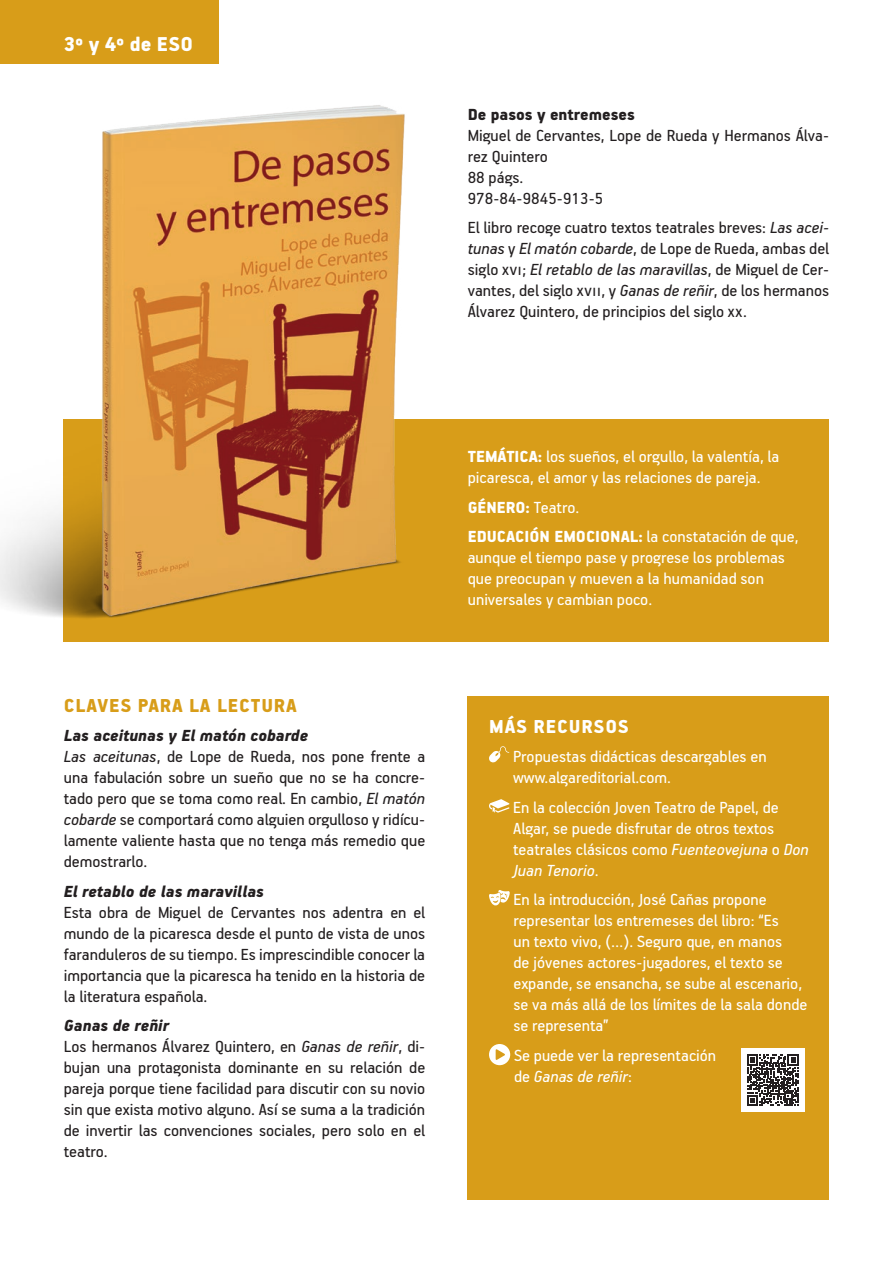
<style>
.page{position:relative;width:893px;height:1263px;background:#fff}
.page>*{position:absolute;margin:0;border:0;box-sizing:border-box;transform-origin:0 0}
.t1{font:900 22.5px "PF Handbook Pro";letter-spacing:.01em;color:#fff}
.t2{font:900 21px "PF Handbook Pro";letter-spacing:.04em;color:#d89d19}
.t3{font:900 21px "PF Handbook Pro";letter-spacing:.04em;color:#fff}
.t4{font:18px/21px "PF Handbook Pro";color:#231f20}
.t5{font:18px/21px "PF Handbook Pro";color:#fff}
.t6{font:italic 900 18px "PF Handbook Pro";color:#231f20}
.t7{font:900 18px "PF Handbook Pro";color:#231f20}
.s1{font-style:italic}
.s2{font-weight:900;font-style:italic}
.s3{font-weight:900}
</style>
<div class="page">
<div style="left:64px;top:419px;width:765px;height:223px;background:#d89d19"></div>
<div style="left:468px;top:696px;width:361px;height:503px;background:#d89d19"></div>
<div style="left:0;top:0;width:219px;height:64px;background:#d89d19"></div>
<img style="left:0;top:105px;width:405px;height:535px">
<svg style="left:489px;top:746px;width:20px;height:17px"></svg>
<svg style="left:489px;top:799px;width:20px;height:14px"></svg>
<svg style="left:489px;top:890px;width:21px;height:15px"></svg>
<svg style="left:489px;top:1044px;width:21px;height:21px"></svg>
<div style="left:741px;top:1048px;width:64px;height:64px;background:#fff"></div>
<svg style="left:747px;top:1054px;width:51px;height:52px"></svg>
<p class="t1" style="left:64px;top:30px;width:131px">3º y 4º de ESO</p>
<p class="t7" style="left:468px;top:103px;width:169px">De pasos y entremeses</p>
<p class="t4" style="left:468px;top:124px;width:363px">Miguel de Cervantes, Lope de Rueda y Hermanos Álva&shy;rez Quintero<br>88 págs.<br>978-84-9845-913-5</p>
<p class="t4" style="left:468px;top:217px;width:363px;text-align:justify">El libro recoge cuatro textos teatrales breves: <span class="s1">Las acei&shy;tunas</span> y <span class="s1">El matón cobarde</span>, de Lope de Rueda, ambas del siglo xvi; <span class="s1">El retablo de las maravillas</span>, de Miguel de Cer&shy;vantes, del siglo xvii, y <span class="s1">Ganas de reñir</span>, de los hermanos Álvarez Quintero, de principios del siglo xx.</p>
<p class="t2" style="left:64px;top:692px;width:234px">CLAVES PARA LA LECTURA</p>
<p class="t4" style="left:64px;top:724px;width:363px"><span class="s2">Las aceitunas y El matón cobarde<br></span><span class="s1">Las aceitunas</span>, de Lope de Rueda, nos pone frente a una fabulación sobre un sueño que no se ha concre&shy;tado pero que se toma como real. En cambio, <span class="s1">El matón cobarde</span> se comportará como alguien orgulloso y ridícu&shy;lamente valiente hasta que no tenga más remedio que demostrarlo.</p>
<p class="t6" style="left:64px;top:880px;width:202px">El retablo de las maravillas</p>
<p class="t4" style="left:64px;top:901px;width:363px;text-align:justify">Esta obra de Miguel de Cervantes nos adentra en el mundo de la picaresca desde el punto de vista de unos faranduleros de su tiempo. Es imprescindible conocer la importancia que la picaresca ha tenido en la historia de la literatura española.</p>
<p class="t4" style="left:64px;top:1014px;width:363px"><span class="s2">Ganas de reñir<br></span>Los hermanos Álvarez Quintero, en <span class="s1">Ganas de reñir</span>, di&shy;bujan una protagonista dominante en su relación de pareja porque tiene facilidad para discutir con su novio sin que exista motivo alguno. Así se suma a la tradición de invertir las convenciones sociales, pero solo en el teatro.</p>
<p class="t5" style="left:468px;top:445px;width:313px"><span class="s3">TEMÁTICA:</span> los sueños, el orgullo, la valentía, la picaresca, el amor y las relaciones de pareja.</p>
<p class="t5" style="left:468px;top:492px;width:332px;line-height:29.5px"><span class="s3">GÉNERO:</span> Teatro.<br><span class="s3">EDUCACIÓN EMOCIONAL:</span> la constatación de que,</p>
<p class="t5" style="left:468px;top:546px;width:319px">aunque el tiempo pase y progrese los problemas que preocupan y mueven a la humanidad son universales y cambian poco.</p>
<p class="t3" style="left:489px;top:714px;width:141px">MÁS RECURSOS</p>
<p class="t5" style="left:513px;top:746px;width:255px">Propuestas didácticas descargables en www.algareditorial.com.</p>
<p class="t5" style="left:513px;top:796px;width:297px">En la colección Joven Teatro de Papel, de Algar, se puede disfrutar de otros textos teatrales clásicos como <span class="s1">Fuenteovejuna</span> o <span class="s1">Don Juan Tenorio</span>.</p>
<p class="t5" style="left:513px;top:889px;width:295px">En la introducción, José Cañas propone representar los entremeses del libro: “Es<br>un texto vivo, (…). Seguro que, en manos<br>de jóvenes actores-jugadores, el texto se expande, se ensancha, se sube al escenario, se va más allá de los límites de la sala donde se representa”</p>
<p class="t5" style="left:514px;top:1044px;width:204px">Se puede ver la representación de <span class="s1">Ganas de reñir</span>:</p>
</div>
